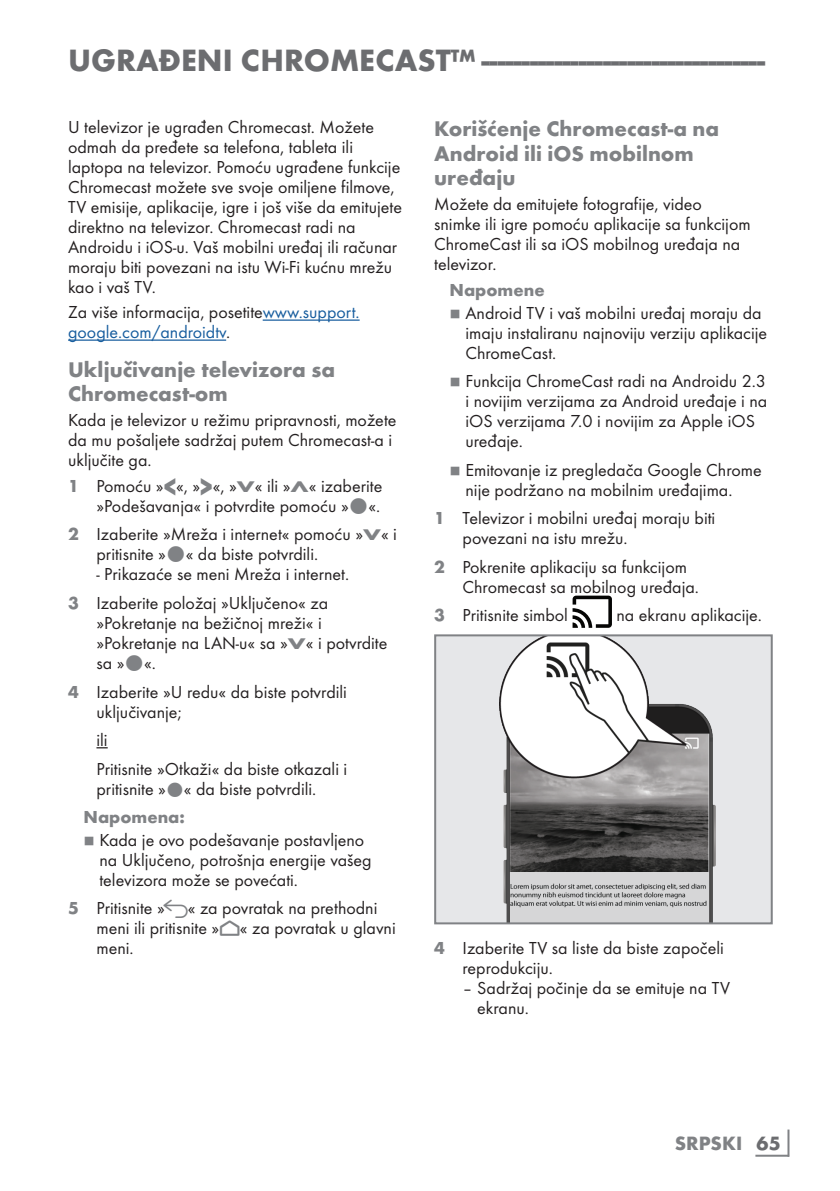
<style>
.page{position:relative;width:840px;height:1191px;background:#fff}
.page>*{position:absolute;margin:0;border:0;box-sizing:border-box;transform-origin:0 0}
.t1{font:700 32px "Futura TOT";color:#6c6d70}
.t2{font:700 22px/24px "Futura TOT";color:#808285}
.t3{font:700 20px "Futura TOT";color:#808285}
.t4{font:18px/20px "Futura TOT Boo";color:#231f20}
.t5{font:18px/20px "Futura TOT Boo";color:#175d9e}
.t6{font:700 18px "Futura TOT";color:#808285}
.t7{font:8px "Grund Son Se";color:#808285}
.s1{color:#231f20}
.s2{font-family:"Futura TOT";font-weight:700;color:#808285}
.s3{font-family:"Futura TOT";font-weight:700;font-size:27.2px;color:#808285}
.s4{font-family:"Futura TOT";font-weight:700;font-size:16px;color:#808285}
.s5{font-family:"Arcelik TS9 Android";font-size:20px;color:#808285}
.s6{font-family:"Arcelik TS9 Android";font-size:24px;color:#808285}
.s7{color:#6c6d70}
</style>
<div class="page">
<hr style="left:787px;top:1129px;width:2px;height:27px;background:#808285">
<hr style="left:755px;top:1154px;width:33px;height:2px;background:#808285">
<hr style="left:262px;top:319px;width:97px;height:2px;background:#175d9e">
<hr style="left:68px;top:339px;width:158px;height:2px;background:#175d9e">
<svg style="left:96px;top:747px;width:12px;height:1px"></svg>
<svg style="left:572px;top:595px;width:39px;height:33px"></svg>
<div style="left:435px;top:635px;width:336px;height:288px;background:#e6e7e9"></div>
<img style="left:499px;top:637px;width:215px;height:284px">
<div style="left:434px;top:634px;width:338px;height:290px;border:2px solid #808285"></div>
<h1 class="t1" style="left:68px;top:40px;width:698px">UGRAĐENI CHROMECAST™ -----------------------------------</h1>
<p class="t4" style="left:68px;top:116px;width:335px">U televizor je ugrađen Chromecast. Možete odmah da pređete sa telefona, tableta ili laptopa na televizor. Pomoću ugrađene funkcije Chromecast možete sve svoje omiljene filmove, TV emisije, aplikacije, igre i još više da emitujete direktno na televizor. Chromecast radi na Androidu i iOS-u. Vaš mobilni uređaj ili računar moraju biti povezani na istu Wi-Fi kućnu mrežu kao i vaš TV.</p>
<p class="t5" style="left:68px;top:302px;width:293px"><span class="s1">Za više informacija, posetite</span>www.support. google.com/androidtv<span class="s1">.</span></p>
<p class="t2" style="left:68px;top:357px;width:268px">Uključivanje televizora sa<br>Chromecast-om</p>
<p class="t4" style="left:68px;top:410px;width:330px">Kada je televizor u režimu pripravnosti, možete da mu pošaljete sadržaj putem Chromecast-a i uključite ga.</p>
<p class="t4" style="left:68px;top:476px;width:316px;text-align:right"><span class="s2">1</span> Pomoću »<span class="s3">&lt;</span>«, »<span class="s3">&gt;</span>«, »<span class="s4">V</span>« ili »<span class="s4">Λ</span>« izaberite »Podešavanja« i potvrdite pomoću » «.</p>
<p class="t4" style="left:96px;top:524px;width:302px;text-indent:-28px"><span class="s2">2</span> Izaberite »Mreža i internet« pomoću »<span class="s4">V</span>« i pritisnite » « da biste potvrdili.</p>
<p class="t4" style="left:68px;top:560px;width:282px;line-height:28.6px;text-indent:28px">- Prikazaće se meni Mreža i internet.<br><span class="s2">3</span> Izaberite položaj »Uključeno« za</p>
<p class="t4" style="left:96px;top:613px;width:292px">»Pokretanje na bežičnoj mreži« i »Pokretanje na LAN-u« sa »<span class="s4">V</span>« i potvrdite sa » «.</p>
<p class="t4" style="left:96px;top:681px;width:252px;text-indent:-28px"><span class="s2">4</span> Izaberite »U redu« da biste potvrdili uključivanje;</p>
<p class="t4" style="left:96px;top:725px;width:252px;line-height:28.6px">ili<br>Pritisnite »Otkaži« da biste otkazali i</p>
<p class="t4" style="left:96px;top:778px;width:221px">pritisnite » « da biste potvrdili.</p>
<p class="t6" style="left:83px;top:806px;width:103px">Napomena:</p>
<p class="t7" style="left:83px;top:836px;width:13px">7</p>
<p class="t4" style="left:99px;top:829px;width:273px">Kada je ovo podešavanje postavljeno na Uključeno, potrošnja energije vašeg televizora može se povećati.</p>
<p class="t4" style="left:96px;top:898px;width:301px;text-indent:-28px"><span class="s2">5</span> Pritisnite » <span class="s5">r</span>« za povratak na prethodni meni ili pritisnite »<span class="s6">p</span>« za povratak u glavni meni.</p>
<p class="t2" style="left:434px;top:117px;width:286px">Korišćenje Chromecast-a na<br>Android ili iOS mobilnom uređaju</p>
<p class="t4" style="left:434px;top:194px;width:318px">Možete da emitujete fotografije, video snimke ili igre pomoću aplikacije sa funkcijom ChromeCast ili sa iOS mobilnog uređaja na televizor.</p>
<p class="t6" style="left:449px;top:279px;width:97px">Napomene</p>
<p class="t7" style="left:449px;top:309px;width:13px">7</p>
<p class="t4" style="left:465px;top:303px;width:303px">Android TV i vaš mobilni uređaj moraju da imaju instaliranu najnoviju verziju aplikacije<br>ChromeCast.</p>
<p class="t7" style="left:449px;top:378px;width:13px">7</p>
<p class="t4" style="left:465px;top:371px;width:303px">Funkcija ChromeCast radi na Androidu 2.3 i novijim verzijama za Android uređaje i na iOS verzijama 7.0 i novijim za Apple iOS uređaje.</p>
<p class="t7" style="left:449px;top:466px;width:13px">7</p>
<p class="t4" style="left:465px;top:460px;width:297px">Emitovanje iz pregledača Google Chrome nije podržano na mobilnim uređajima.</p>
<p class="t4" style="left:462px;top:508px;width:254px;text-indent:-28px"><span class="s2">1</span> Televizor i mobilni uređaj moraju biti povezani na istu mrežu.</p>
<p class="t4" style="left:462px;top:557px;width:238px;text-indent:-28px"><span class="s2">2</span> Pokrenite aplikaciju sa funkcijom<br>Chromecast sa mobilnog uređaja.</p>
<p class="t4" style="left:434px;top:605px;width:135px"><span class="s2">3</span> Pritisnite simbol</p>
<p class="t4" style="left:616px;top:605px;width:147px">na ekranu aplikacije.</p>
<p class="t4" style="left:462px;top:938px;width:262px;text-indent:-28px"><span class="s2">4</span> Izaberite TV sa liste da biste započeli reprodukciju.</p>
<p class="t4" style="left:477px;top:978px;width:254px;text-indent:-15px">– Sadržaj počinje da se emituje na TV ekranu.</p>
<p class="t3" style="left:674px;top:1131px;width:107px">SRPSKI <span class="s7">65</span></p>
</div>
